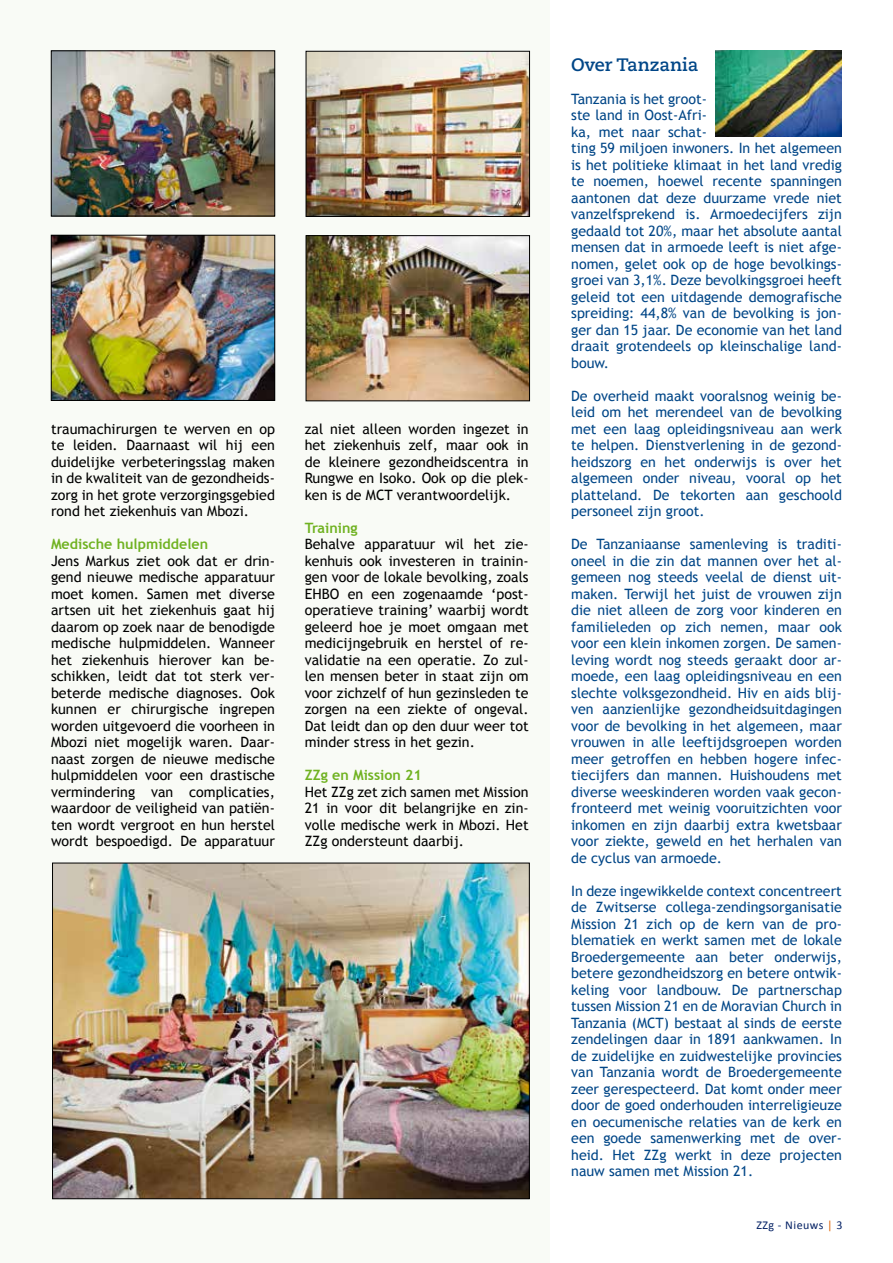
<style>
.page{position:relative;width:893px;height:1263px;background:#fff}
.page>*{position:absolute;margin:0;border:0;box-sizing:border-box;transform-origin:0 0}
.t1{font:700 18px "Caecilia";color:#004687}
.t2{font:14.25px/16.5px "Trebuchet MS";color:#004687;text-align:justify}
.t3{font:14.25px/16.5px "Trebuchet MS";color:#000;text-align:justify}
.t4{font:700 14.25px "Trebuchet MS";color:#70b221}
.t5{font:12px "Calibri";letter-spacing:.04em;color:#052265}
.s1{color:#e0670b}
</style>
<div class="page">
<div style="left:0;top:0;width:550px;height:1263px;background:#f9fbf6"></div>
<img style="left:306px;top:51px;width:224px;height:166px">
<img style="left:306px;top:235px;width:224px;height:166px">
<img style="left:51px;top:50px;width:224px;height:166px">
<img style="left:51px;top:235px;width:224px;height:166px">
<img style="left:52px;top:862px;width:478px;height:337px">
<img style="left:715px;top:51px;width:127px;height:85px">
<p class="t3" style="left:51px;top:420px;width:225px">traumachirurgen te werven en op te leiden. Daarnaast wil hij een duidelijke verbeteringsslag maken in de kwaliteit van de gezondheids&shy;zorg in het grote verzorgingsgebied rond het ziekenhuis van Mbozi.</p>
<p class="t4" style="left:51px;top:535px;width:159px">Medische hulpmiddelen</p>
<p class="t3" style="left:51px;top:552px;width:225px">Jens Markus ziet ook dat er drin&shy;gend nieuwe medische apparatuur moet komen. Samen met diverse artsen uit het ziekenhuis gaat hij daarom op zoek naar de benodigde medische hulpmiddelen. Wanneer het ziekenhuis hierover kan be&shy;schikken, leidt dat tot sterk ver&shy;beterde medische diagnoses. Ook kunnen er chirurgische ingrepen worden uitgevoerd die voorheen in Mbozi niet mogelijk waren. Daar&shy;naast zorgen de nieuwe medische hulpmiddelen voor een drastische vermindering van complicaties, waardoor de veiligheid van patiën&shy;ten wordt vergroot en hun herstel wordt bespoedigd. De apparatuur</p>
<p class="t3" style="left:305px;top:420px;width:225px">zal niet alleen worden ingezet in het ziekenhuis zelf, maar ook in de kleinere gezondheidscentra in Rungwe en Isoko. Ook op die plek&shy;ken is de MCT verantwoordelijk.</p>
<p class="t4" style="left:305px;top:519px;width:54px">Training</p>
<p class="t3" style="left:305px;top:536px;width:225px">Behalve apparatuur wil het zie&shy;kenhuis ook investeren in trainin&shy;gen voor de lokale bevolking, zoals EHBO en een zogenaamde ‘post&shy;operatieve training’ waarbij wordt geleerd hoe je moet omgaan met medicijngebruik en herstel of re&shy;validatie na een operatie. Zo zul&shy;len mensen beter in staat zijn om voor zichzelf of hun gezinsleden te zorgen na een ziekte of ongeval.<br>Dat leidt dan op den duur weer tot minder stress in het gezin.</p>
<p class="t4" style="left:305px;top:766px;width:119px">ZZg en Mission 21</p>
<p class="t3" style="left:305px;top:783px;width:225px">Het ZZg zet zich samen met Mission 21 in voor dit belangrijke en zin&shy;volle medische werk in Mbozi. Het ZZg ondersteunt daarbij.</p>
<p class="t1" style="left:571px;top:54px;width:129px">Over Tanzania</p>
<p class="t2" style="left:571px;top:90px;width:272px;text-align:left">Tanzania is het groot-<br>ste land in Oost-Afri-<br>ka, met naar schat-<br>ting 59 miljoen inwoners. In het algemeen is het politieke klimaat in het land vredig te noemen, hoewel recente spanningen aantonen dat deze duurzame vrede niet vanzelfsprekend is. Armoedecijfers zijn gedaald tot 20%, maar het absolute aantal mensen dat in armoede leeft is niet afge&shy;nomen, gelet ook op de hoge bevolkings&shy;groei van 3,1%. Deze bevolkingsgroei heeft geleid tot een uitdagende demografische spreiding: 44,8% van de bevolking is jon&shy;ger dan 15 jaar. De economie van het land draait grotendeels op kleinschalige land&shy;bouw.</p>
<p class="t2" style="left:571px;top:387px;width:272px">De overheid maakt vooralsnog weinig be&shy;leid om het merendeel van de bevolking met een laag opleidingsniveau aan werk te helpen. Dienstverlening in de gezond&shy;heidszorg en het onderwijs is over het algemeen onder niveau, vooral op het platteland. De tekorten aan geschoold personeel zijn groot.</p>
<p class="t2" style="left:571px;top:536px;width:272px">De Tanzaniaanse samenleving is traditi&shy;oneel in die zin dat mannen over het al&shy;gemeen nog steeds veelal de dienst uit&shy;maken. Terwijl het juist de vrouwen zijn die niet alleen de zorg voor kinderen en familieleden op zich nemen, maar ook voor een klein inkomen zorgen. De samen&shy;leving wordt nog steeds geraakt door ar&shy;moede, een laag opleidingsniveau en een slechte volksgezondheid. Hiv en aids blij&shy;ven aanzienlijke gezondheidsuitdagingen voor de bevolking in het algemeen, maar vrouwen in alle leeftijdsgroepen worden meer getroffen en hebben hogere infec&shy;tiecijfers dan mannen. Huishoudens met diverse weeskinderen worden vaak gecon&shy;fronteerd met weinig vooruitzichten voor inkomen en zijn daarbij extra kwetsbaar voor ziekte, geweld en het herhalen van de cyclus van armoede.</p>
<p class="t2" style="left:571px;top:882px;width:272px">In deze ingewikkelde context concentreert de Zwitserse collega-zendingsorganisatie Mission 21 zich op de kern van de pro&shy;blematiek en werkt samen met de lokale Broedergemeente aan beter onderwijs, betere gezondheidszorg en betere ontwik&shy;keling voor landbouw. De partnerschap tussen Mission 21 en de Moravian Church in Tanzania (MCT) bestaat al sinds de eerste zendelingen daar in 1891 aankwamen. In de zuidelijke en zuidwestelijke provincies van Tanzania wordt de Broedergemeente zeer gerespecteerd. Dat komt onder meer door de goed onderhouden interreligieuze en oecumenische relaties van de kerk en een goede samenwerking met de over&shy;heid. Het ZZg werkt in deze projecten nauw samen met Mission 21.</p>
<p class="t5" style="left:756px;top:1217px;width:88px">ZZg - Nieuws <span class="s1">|</span> 3</p>
</div>
